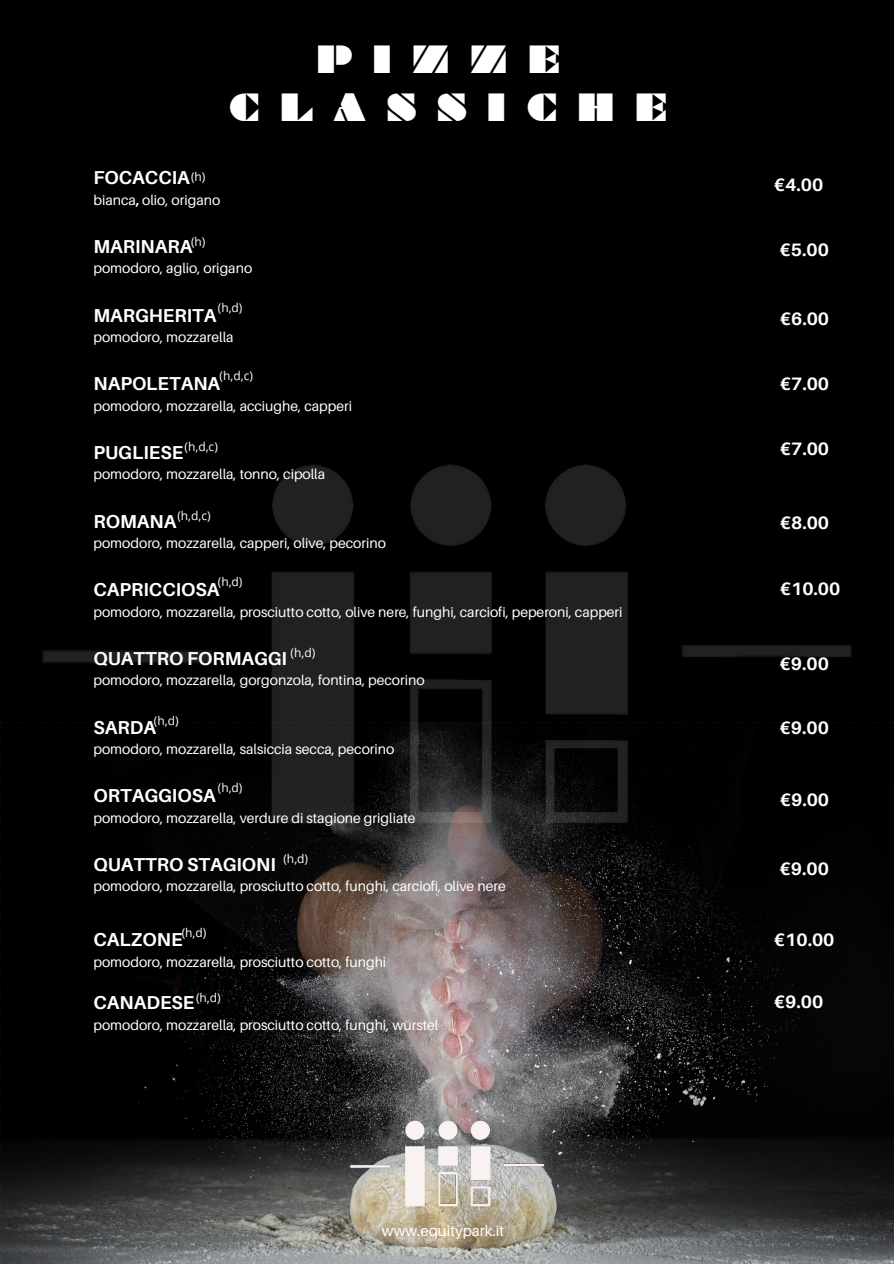
<style>
.page{position:relative;width:894px;height:1264px;background:#fff}
.page>*{position:absolute;margin:0;border:0;box-sizing:border-box;transform-origin:0 0}
.t1{font:36px/48.3px "Braggadocio MT Std";letter-spacing:.555em;color:#fff;text-align:center}
.t2{font:700 18.75px "Aileron";color:#fff}
.t3{font:700 18px "Aileron";color:#fff}
.t4{font:15px "Aileron";color:#fff}
.t5{font:13.95px "Aileron";color:#fff}
.t6{font:12px "Open Sans";color:#fff}
.s1{font-weight:700}
</style>
<div class="page">
<div style="left:0;top:0;width:892px;height:1262px;background:#000"></div>
<img style="left:0;top:722px;width:893px;height:541px">
<img style="left:340px;top:1066px;width:205px;height:187px">
<img style="left:0;top:464px;width:892px;height:599px">
<p class="t1" style="left:229px;top:39px;width:440px">PIZZE<br>CLASSICHE</p>
<h3 class="t2" style="left:93px;top:166px;width:98px">FOCACCIA</h3>
<h3 class="t5" style="left:93px;top:191px;width:128px">bianca<span class="s1">,</span> olio, origano</h3>
<h3 class="t2" style="left:93px;top:235px;width:100px">MARINARA</h3>
<h3 class="t5" style="left:93px;top:260px;width:160px">pomodoro, aglio, origano</h3>
<h3 class="t2" style="left:93px;top:303px;width:124px">MARGHERITA</h3>
<h3 class="t5" style="left:93px;top:328px;width:141px">pomodoro, mozzarella</h3>
<h3 class="t2" style="left:93px;top:372px;width:128px">NAPOLETANA</h3>
<h3 class="t5" style="left:93px;top:397px;width:260px">pomodoro, mozzarella, acciughe, capperi</h3>
<h3 class="t2" style="left:93px;top:441px;width:91px">PUGLIESE</h3>
<h3 class="t5" style="left:93px;top:466px;width:233px">pomodoro, mozzarella, tonno, cipolla</h3>
<h3 class="t2" style="left:93px;top:509px;width:84px">ROMANA</h3>
<h3 class="t5" style="left:93px;top:534px;width:294px">pomodoro, mozzarella, capperi, olive, pecorino</h3>
<h3 class="t2" style="left:93px;top:578px;width:127px">CAPRICCIOSA</h3>
<h3 class="t5" style="left:93px;top:603px;width:530px">pomodoro, mozzarella, prosciutto cotto, olive nere, funghi, carciofi, peperoni, capperi</h3>
<h3 class="t2" style="left:93px;top:646px;width:195px">QUATTRO FORMAGGI</h3>
<h3 class="t5" style="left:93px;top:671px;width:332px">pomodoro, mozzarella, gorgonzola, fontina, pecorino</h3>
<h3 class="t2" style="left:93px;top:715px;width:64px">SARDA</h3>
<h3 class="t5" style="left:93px;top:740px;width:302px">pomodoro, mozzarella, salsiccia secca, pecorino</h3>
<h3 class="t2" style="left:93px;top:784px;width:124px">ORTAGGIOSA</h3>
<h3 class="t5" style="left:93px;top:809px;width:323px">pomodoro, mozzarella, verdure di stagione grigliate</h3>
<h3 class="t2" style="left:93px;top:852px;width:184px">QUATTRO STAGIONI</h3>
<h3 class="t5" style="left:93px;top:877px;width:413px">pomodoro, mozzarella, prosciutto cotto, funghi, carciofi, olive nere</h3>
<h3 class="t2" style="left:93px;top:928px;width:90px">CALZONE</h3>
<h3 class="t5" style="left:93px;top:953px;width:294px">pomodoro, mozzarella, prosciutto cotto, funghi</h3>
<p class="t2" style="left:93px;top:991px;width:102px">CANADESE</p>
<p class="t5" style="left:93px;top:1016px;width:346px">pomodoro, mozzarella, prosciutto cotto, funghi, würstel</p>
<h2 class="t6" style="left:191px;top:168px;width:16px">(h)</h2>
<h2 class="t6" style="left:191px;top:233px;width:16px">(h)</h2>
<h2 class="t6" style="left:218px;top:299px;width:26px">(h,d)</h2>
<h2 class="t6" style="left:219px;top:367px;width:35px">(h,d,c)</h2>
<h2 class="t6" style="left:184px;top:438px;width:35px">(h,d,c)</h2>
<h2 class="t6" style="left:177px;top:507px;width:35px">(h,d,c)</h2>
<h2 class="t6" style="left:218px;top:572px;width:26px">(h,d)</h2>
<h2 class="t6" style="left:290px;top:644px;width:26px">(h,d)</h2>
<h2 class="t6" style="left:154px;top:712px;width:26px">(h,d)</h2>
<h2 class="t6" style="left:218px;top:779px;width:26px">(h,d)</h2>
<h2 class="t6" style="left:283px;top:850px;width:26px">(h,d)</h2>
<p class="t6" style="left:182px;top:924px;width:26px">(h,d)</p>
<p class="t6" style="left:196px;top:988px;width:26px">(h,d)</p>
<p class="t4" style="left:382px;top:1221px;width:124px">www.equitypark.it</p>
<p class="t3" style="left:773px;top:173px;width:51px">€4.00</p>
<p class="t3" style="left:779px;top:238px;width:51px">€5.00</p>
<p class="t3" style="left:779px;top:308px;width:51px">€6.00</p>
<p class="t3" style="left:779px;top:372px;width:51px">€7.00</p>
<p class="t3" style="left:779px;top:437px;width:51px">€7.00</p>
<p class="t3" style="left:779px;top:511px;width:51px">€8.00</p>
<p class="t3" style="left:779px;top:577px;width:62px">€10.00</p>
<p class="t3" style="left:779px;top:652px;width:51px">€9.00</p>
<p class="t3" style="left:779px;top:717px;width:51px">€9.00</p>
<p class="t3" style="left:779px;top:788px;width:51px">€9.00</p>
<h2 class="t3" style="left:779px;top:857px;width:51px">€9.00</h2>
<h2 class="t3" style="left:773px;top:928px;width:62px">€10.00</h2>
<p class="t3" style="left:773px;top:990px;width:51px">€9.00</p>
</div>
